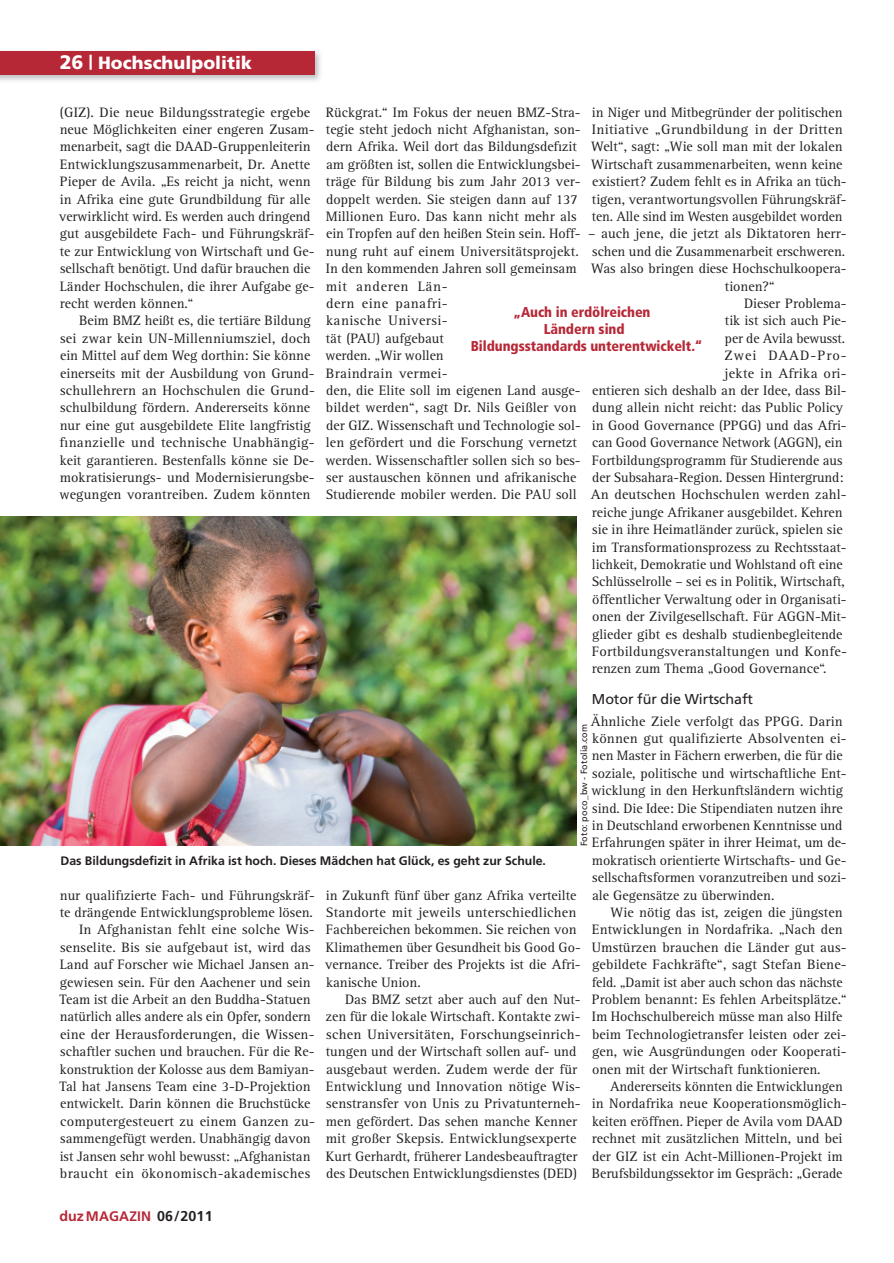
<style>
.page{position:relative;width:894px;height:1263px;background:#fff}
.page>*{position:absolute;margin:0;border:0;box-sizing:border-box;transform-origin:0 0}
.t1{font:900 17.7px "Frutiger";letter-spacing:.005em;color:#fff}
.t2{font:900 condensed 14.25px "Frutiger";letter-spacing:-.005em;color:#b72837}
.t3{font:14.25px "Frutiger";letter-spacing:-.005em;color:#231f20}
.t4{font:14.1px/17.4px "Agfa Rotis Serif";color:#231f20}
.t5{font:14.1px "Agfa Rotis Serif";letter-spacing:.025em;color:#231f20}
.t6{font:14.1px "Agfa Rotis Serif";letter-spacing:.07em;color:#231f20}
.t7{font:700 13.8px "Frutiger";letter-spacing:.01em;color:#b72837}
.t8{font:700 12.3px "Frutiger";color:#231f20}
.t9{font:9px "Frutiger";letter-spacing:.02em;color:#231f20}
.s1{font-size:19.5px}
.s2{font-size:14.25px}
.s3{font-size:14.25px;color:#231f20}
</style>
<div class="page">
<img style="left:0;top:52px;width:321px;height:29px">
<div style="left:0;top:51px;width:315px;height:23px;background:#b72837"></div>
<img style="left:0;top:517px;width:576px;height:329px">
<p class="t1" style="left:60px;top:52px;width:194px"><span class="s1">26</span> <sup>|</sup> Hochschulpolitik</p>
<p class="t4" style="left:59px;top:104px;width:257px">(GIZ). Die neue Bildungsstrategie ergebe neue Möglichkeiten einer engeren Zusam&shy;menarbeit, sagt die DAAD-Gruppenleiterin Entwicklungszusammenarbeit, Dr. Anette Pieper de Avila. „Es reicht ja nicht, wenn in Afrika eine gute Grundbildung für alle verwirklicht wird. Es werden auch dringend gut ausgebildete Fach- und Führungskräf&shy;te zur Entwicklung von Wirtschaft und Ge&shy;sellschaft benötigt. Und dafür brauchen die Länder Hochschulen, die ihrer Aufgabe ge&shy;recht werden können.“</p>
<p class="t4" style="left:59px;top:312px;width:257px;text-indent:20px">Beim BMZ heißt es, die tertiäre Bildung sei zwar kein UN-Millenniumsziel, doch ein Mittel auf dem Weg dorthin: Sie könne einerseits mit der Ausbildung von Grund&shy;schullehrern an Hochschulen die Grund&shy;schulbildung fördern. Andererseits könne nur eine gut ausgebildete Elite langfristig finanzielle und technische Unabhängig&shy;keit garantieren. Bestenfalls könne sie De&shy;mokratisierungs- und Modernisierungsbe&shy;wegungen vorantreiben. Zudem könnten</p>
<p class="t4" style="left:325px;top:104px;width:257px">Rückgrat.“ Im Fokus der neuen BMZ-Stra&shy;tegie steht jedoch nicht Afghanistan, son&shy;dern Afrika. Weil dort das Bildungsdefizit am größten ist, sollen die Entwicklungsbei&shy;träge für Bildung bis zum Jahr 2013 ver&shy;doppelt werden. Sie steigen dann auf 137<br>Millionen Euro. Das kann nicht mehr als ein Tropfen auf den heißen Stein sein. Hoff&shy;nung ruht auf einem Universitätsprojekt.<br>In den kommenden Jahren soll gemeinsam mit anderen Län-<br>dern eine panafri-<br>kanische Universi-<br>tät (PAU) aufgebaut<br>werden. „Wir wollen<br>Braindrain vermei-<br>den, die Elite soll im eigenen Land ausge&shy;bildet werden“, sagt Dr. Nils Geißler von der GIZ. Wissenschaft und Technologie sol&shy;len gefördert und die Forschung vernetzt werden. Wissenschaftler sollen sich so bes&shy;ser austauschen können und afrikanische Studierende mobiler werden. Die PAU soll</p>
<p class="t4" style="left:591px;top:104px;width:257px">in Niger und Mitbegründer der politischen Initiative „Grundbildung in der Dritten Welt“, sagt: „Wie soll man mit der lokalen Wirtschaft zusammenarbeiten, wenn keine existiert? Zudem fehlt es in Afrika an tüch&shy;tigen, verantwortungsvollen Führungskräf&shy;ten. Alle sind im Westen ausgebildet worden</p>
<p class="t4" style="left:587px;top:225px;width:260px">– auch jene, die jetzt als Diktatoren herr-</p>
<p class="t4" style="left:592px;top:243px;width:254px">schen und die Zusammenarbeit erschweren.</p>
<p class="t4" style="left:591px;top:260px;width:257px">Was also bringen diese Hochschulkoopera-</p>
<p class="t4" style="left:724px;top:278px;width:51px">tionen?“</p>
<p class="t4" style="left:743px;top:295px;width:104px">Dieser Problema-</p>
<p class="t4" style="left:724px;top:312px;width:123px">tik ist sich auch Pie-</p>
<p class="t4" style="left:724px;top:330px;width:121px">per de Avila bewusst.</p>
<p class="t6" style="left:724px;top:347px;width:124px">Zwei DAAD-Pro-</p>
<p class="t4" style="left:724px;top:365px;width:124px">jekte in Afrika ori-</p>
<p class="t4" style="left:592px;top:382px;width:256px">entieren sich deshalb an der Idee, dass Bil-</p>
<p class="t4" style="left:592px;top:399px;width:252px">dung allein nicht reicht: das Public Policy</p>
<p class="t4" style="left:591px;top:417px;width:256px">in Good Governance (PPGG) und das Afri-</p>
<p class="t4" style="left:592px;top:434px;width:252px">can Good Governance Network (AGGN), ein</p>
<p class="t4" style="left:591px;top:452px;width:252px">Fortbildungsprogramm für Studierende aus</p>
<p class="t4" style="left:592px;top:469px;width:253px">der Subsahara-Region. Dessen Hintergrund:</p>
<p class="t4" style="left:590px;top:486px;width:257px">An deutschen Hochschulen werden zahl-</p>
<p class="t4" style="left:591px;top:504px;width:252px">reiche junge Afrikaner ausgebildet. Kehren</p>
<p class="t4" style="left:592px;top:521px;width:252px">sie in ihre Heimatländer zurück, spielen sie</p>
<p class="t4" style="left:591px;top:539px;width:256px">im Transformationsprozess zu Rechtsstaat-</p>
<p class="t4" style="left:591px;top:556px;width:252px">lichkeit, Demokratie und Wohlstand oft eine</p>
<p class="t4" style="left:591px;top:573px;width:255px">Schlüsselrolle – sei es in Politik, Wirtschaft,</p>
<p class="t4" style="left:591px;top:591px;width:256px">öffentlicher Verwaltung oder in Organisati-</p>
<p class="t4" style="left:591px;top:608px;width:256px">onen der Zivilgesellschaft. Für AGGN-Mit-</p>
<p class="t4" style="left:591px;top:626px;width:252px">glieder gibt es deshalb studienbegleitende</p>
<p class="t4" style="left:591px;top:643px;width:256px">Fortbildungsveranstaltungen und Konfe-</p>
<p class="t4" style="left:591px;top:660px;width:236px">renzen zum Thema „Good Governance“.</p>
<p class="t3" style="left:591px;top:691px;width:162px">Motor für die Wirtschaft</p>
<p class="t4" style="left:590px;top:713px;width:257px">Ähnliche Ziele verfolgt das PPGG. Darin können gut qualifizierte Absolventen ei&shy;nen Master in Fächern erwerben, die für die soziale, politische und wirtschaftliche Ent&shy;wicklung in den Herkunftsländern wichtig sind. Die Idee: Die Stipendiaten nutzen ihre in Deutschland erworbenen Kenntnisse und Erfahrungen später in ihrer Heimat, um de&shy;mokratisch orientierte Wirtschafts- und Ge&shy;sellschaftsformen voranzutreiben und sozi&shy;ale Gegensätze zu überwinden.</p>
<p class="t4" style="left:591px;top:904px;width:256px;text-indent:19px">Wie nötig das ist, zeigen die jüngsten Entwicklungen in Nordafrika. „Nach den Umstürzen brauchen die Länder gut aus&shy;gebildete Fachkräfte“, sagt Stefan Biene&shy;feld. „Damit ist aber auch schon das nächste Problem benannt: Es fehlen Arbeitsplätze.“ Im Hochschulbereich müsse man also Hilfe beim Technologietransfer leisten oder zei&shy;gen, wie Ausgründungen oder Kooperati&shy;onen mit der Wirtschaft funktionieren.</p>
<p class="t4" style="left:591px;top:1078px;width:256px;text-indent:18px">Andererseits könnten die Entwicklungen in Nordafrika neue Kooperationsmöglich&shy;keiten eröffnen. Pieper de Avila vom DAAD rechnet mit zusätzlichen Mitteln, und bei der GIZ ist ein Acht-Millionen-Projekt im Berufsbildungssektor im Gespräch: „Gerade</p>
<p class="t2" style="left:513px;top:303px;width:138px">„Auch in erdölreichen</p>
<p class="t2" style="left:543px;top:320px;width:82px">Ländern sind</p>
<p class="t2" style="left:470px;top:338px;width:233px">Bildungsstandards unterentwickelt.“</p>
<p class="t9" style="left:578px;top:846px;width:124px;rotate:-90deg">Foto: poco_bw - Fotolia.com</p>
<p class="t8" style="left:60px;top:853px;width:487px">Das Bildungsdefizit in Afrika ist hoch. Dieses Mädchen hat Glück, es geht zur Schule.</p>
<p class="t4" style="left:60px;top:887px;width:256px">nur qualifizierte Fach- und Führungskräf-</p>
<p class="t4" style="left:60px;top:904px;width:254px">te drängende Entwicklungsprobleme lösen.</p>
<p class="t4" style="left:79px;top:921px;width:237px">In Afghanistan fehlt eine solche Wis-</p>
<p class="t4" style="left:60px;top:939px;width:252px">senselite. Bis sie aufgebaut ist, wird das</p>
<p class="t4" style="left:60px;top:956px;width:256px">Land auf Forscher wie Michael Jansen an-</p>
<p class="t4" style="left:60px;top:974px;width:252px">gewiesen sein. Für den Aachener und sein</p>
<p class="t4" style="left:59px;top:991px;width:252px">Team ist die Arbeit an den Buddha-Statuen</p>
<p class="t4" style="left:60px;top:1008px;width:252px">natürlich alles andere als ein Opfer, sondern</p>
<p class="t4" style="left:60px;top:1026px;width:256px">eine der Herausforderungen, die Wissen-</p>
<p class="t4" style="left:60px;top:1043px;width:256px">schaftler suchen und brauchen. Für die Re-</p>
<p class="t4" style="left:60px;top:1061px;width:256px">konstruktion der Kolosse aus dem Bamiyan-</p>
<p class="t4" style="left:59px;top:1078px;width:253px">Tal hat Jansens Team eine 3-D-Projektion</p>
<p class="t4" style="left:60px;top:1095px;width:252px">entwickelt. Darin können die Bruchstücke</p>
<p class="t4" style="left:60px;top:1113px;width:256px">computergesteuert zu einem Ganzen zu-</p>
<p class="t4" style="left:60px;top:1130px;width:252px">sammengefügt werden. Unabhängig davon</p>
<p class="t4" style="left:60px;top:1148px;width:252px">ist Jansen sehr wohl bewusst: „Afghanistan</p>
<p class="t5" style="left:60px;top:1165px;width:252px">braucht ein ökonomisch-akademisches</p>
<p class="t7" style="left:59px;top:1207px;width:155px"><span class="s2">duz</span> MAGAZIN <span class="s3">06 / 2011</span></p>
<p class="t4" style="left:325px;top:887px;width:257px">in Zukunft fünf über ganz Afrika verteilte Standorte mit jeweils unterschiedlichen Fachbereichen bekommen. Sie reichen von Klimathemen über Gesundheit bis Good Go&shy;vernance. Treiber des Projekts ist die Afri&shy;kanische Union.</p>
<p class="t4" style="left:325px;top:991px;width:256px;text-indent:19px">Das BMZ setzt aber auch auf den Nut&shy;zen für die lokale Wirtschaft. Kontakte zwi&shy;schen Universitäten, Forschungseinrich&shy;tungen und der Wirtschaft sollen auf- und ausgebaut werden. Zudem werde der für Entwicklung und Innovation nötige Wis&shy;senstransfer von Unis zu Privatunterneh&shy;men gefördert. Das sehen manche Kenner mit großer Skepsis. Entwicklungsexperte Kurt Gerhardt, früherer Landesbeauftragter des Deutschen Entwicklungsdienstes (DED)</p>
</div>
